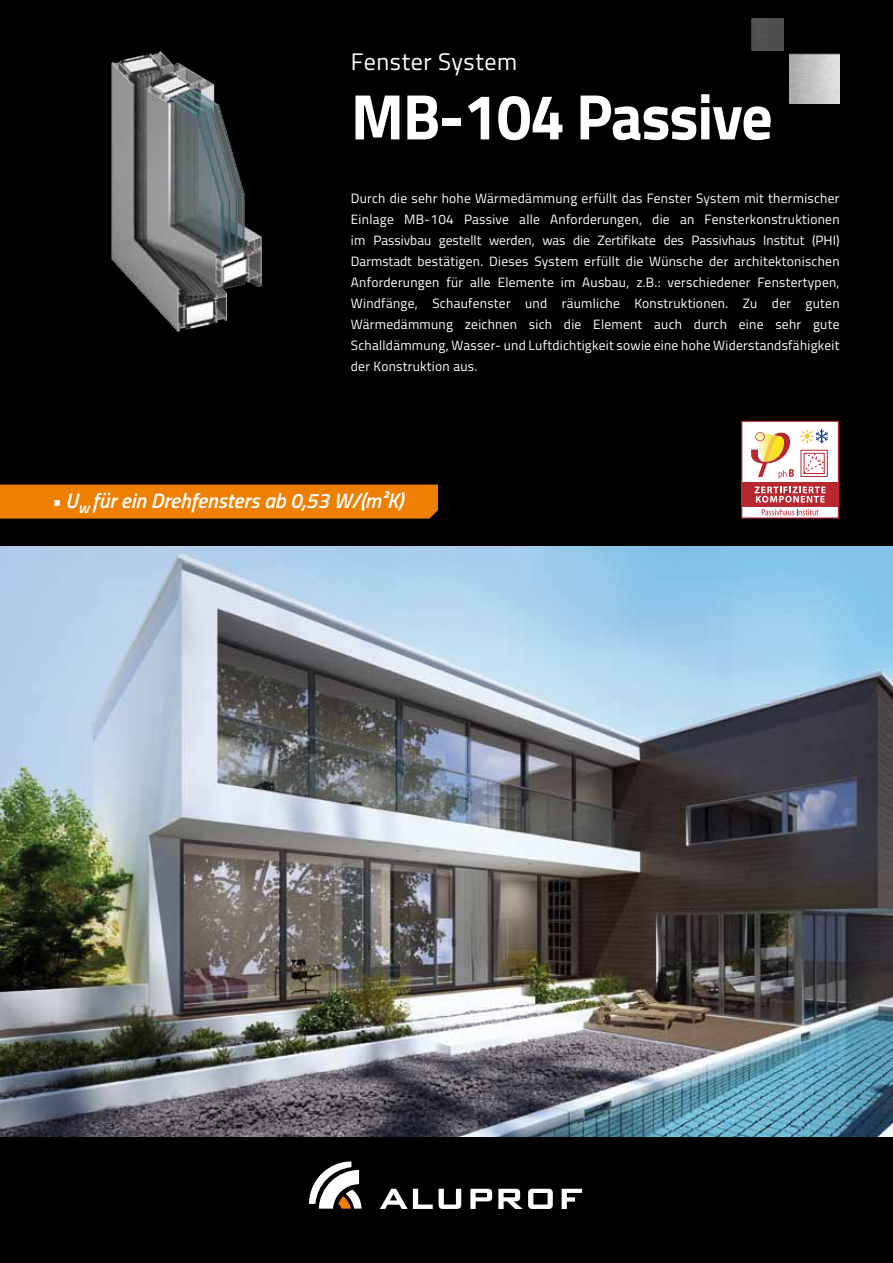
<style>
.page{position:relative;width:893px;height:1263px;background:#000}
.page>*{position:absolute;margin:0;border:0;box-sizing:border-box;transform-origin:0 0}
.t1{font:700 64.5px "Titillium";letter-spacing:-.02em;color:#fff;scale:.96 1}
.t2{font:24px "Titillium";letter-spacing:.025em;color:#fff}
.t3{font:italic 600 21px "Titillium";color:#fff}
.t4{font:13.5px/21px "Titillium";letter-spacing:.02em;color:#fff;text-align:justify}
</style>
<div class="page">
<img style="left:0;top:547px;width:893px;height:589px">
<svg style="left:309px;top:1161px;width:52px;height:47px"></svg>
<svg style="left:439px;top:1189px;width:22px;height:20px"></svg>
<svg style="left:380px;top:1189px;width:53px;height:20px"></svg>
<svg style="left:470px;top:1189px;width:22px;height:20px"></svg>
<svg style="left:498px;top:1189px;width:55px;height:20px"></svg>
<svg style="left:562px;top:1189px;width:20px;height:20px"></svg>
<img style="left:752px;top:19px;width:31px;height:31px">
<img style="left:789px;top:54px;width:51px;height:50px">
<div style="left:0;top:485px;width:438px;height:34px;background:#ee7f00"></div>
<img style="left:111px;top:51px;width:151px;height:281px">
<svg style="left:741px;top:421px;width:98px;height:98px"></svg>
<h2 class="t2" style="left:351px;top:44px;width:168px">Fenster System</h2>
<h1 class="t1" style="left:351px;top:68px;width:441px">MB-104 Passive</h1>
<p class="t4" style="left:351px;top:187px;width:490px">Durch die sehr hohe Wärmedämmung erfüllt das Fenster System mit thermischer Einlage MB-104 Passive alle Anforderungen, die an Fensterkonstruktionen im Passivbau gestellt werden, was die Zertifikate des Passivhaus Institut (PHI)<br>Darmstadt bestätigen. Dieses System erfüllt die Wünsche der architektonischen Anforderungen für alle Elemente im Ausbau, z.B.: verschiedener Fenstertypen, Windfänge, Schaufenster und räumliche Konstruktionen. Zu der guten Wärmedämmung zeichnen sich die Element auch durch eine sehr gute Schalldämmung, Wasser- und Luftdichtigkeit sowie eine hohe Widerstandsfähigkeit der Konstruktion aus.</p>
<h3 class="t3" style="left:51px;top:485px;width:353px">• U<sub>w</sub> für ein Drehfensters ab 0,53 W/(m²K)</h3>
</div>
